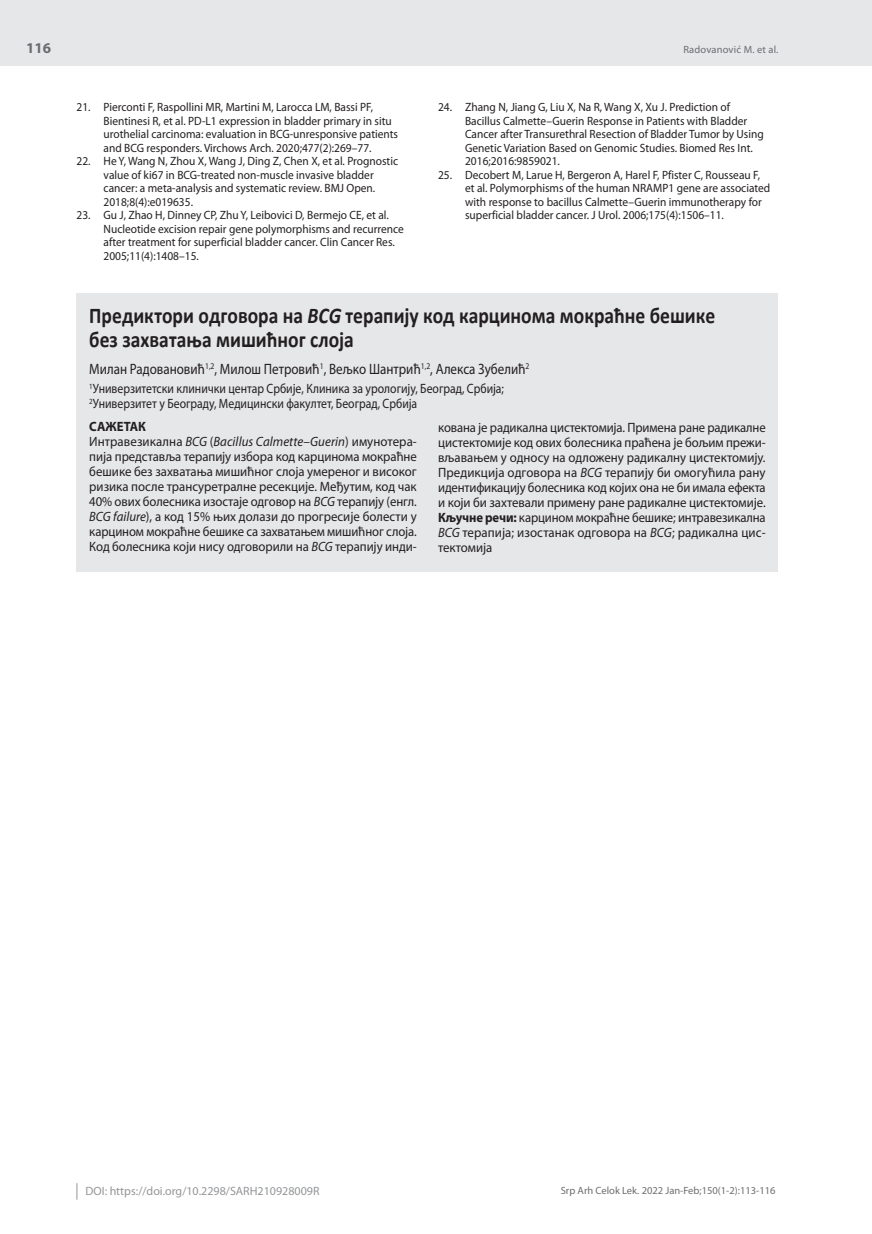
<style>
.page{position:relative;width:872px;height:1234px;background:#fff}
.page>*{position:absolute;margin:0;border:0;box-sizing:border-box;transform-origin:0 0}
.t1{font:700 22.5px/24px "Calibri";color:#231f20;scale:.87 1}
.t2{font:15px "Myriad Pro";color:#231f20;scale:.87 1}
.t3{font:700 15px "Myriad Pro";color:#6c6d70}
.t4{font:13.5px/15px "Myriad Pro";color:#231f20;scale:.95 1}
.t5{font:13.5px/15px "Myriad Pro";color:#231f20;text-align:justify;scale:.94 1}
.t6{font:13.5px/15px "Myriad Pro";color:#231f20;scale:.87 1}
.t7{font:12px/13.5px "Myriad Pro";color:#231f20;scale:.95 1}
.t8{font:12px "Myriad Pro";color:#939598}
.t9{font:10.5px "Myriad Pro";color:#6c6d70}
.s1{font-style:italic}
.s2{font-weight:700}
</style>
<div class="page">
<div style="left:0;top:0;width:872px;height:66px;background:#e6e7e9"></div>
<svg style="left:77px;top:1183px;width:1px;height:16px"></svg>
<div style="left:77px;top:294px;width:701px;height:277px;background:#e6e7e9"></div>
<p class="t3" style="left:26px;top:38px;width:26px">116</p>
<p class="t7" style="left:104px;top:100px;width:311px;text-indent:-27px">21. Pierconti F, Raspollini MR, Martini M, Larocca LM, Bassi PF, Bientinesi R, et al. PD-L1 expression in bladder primary in situ urothelial carcinoma: evaluation in BCG-unresponsive patients and BCG responders. Virchows Arch. 2020;477(2):269–77.</p>
<p class="t7" style="left:104px;top:154px;width:311px;text-indent:-27px">22. He Y, Wang N, Zhou X, Wang J, Ding Z, Chen X, et al. Prognostic value of ki67 in BCG-treated non-muscle invasive bladder cancer: a meta-analysis and systematic review. BMJ Open.<br>2018;8(4):e019635.</p>
<p class="t7" style="left:104px;top:208px;width:318px;text-indent:-27px">23. Gu J, Zhao H, Dinney CP, Zhu Y, Leibovici D, Bermejo CE, et al.<br>Nucleotide excision repair gene polymorphisms and recurrence after treatment for superficial bladder cancer. Clin Cancer Res.<br>2005;11(4):1408–15.</p>
<p class="t9" style="left:683px;top:43px;width:97px">Radovanović M. et al.</p>
<p class="t7" style="left:465px;top:100px;width:316px;text-indent:-27px">24. Zhang N, Jiang G, Liu X, Na R, Wang X, Xu J. Prediction of Bacillus Calmette–Guerin Response in Patients with Bladder Cancer after Transurethral Resection of Bladder Tumor by Using Genetic Variation Based on Genomic Studies. Biomed Res Int.<br>2016;2016:9859021.</p>
<p class="t7" style="left:465px;top:168px;width:323px;text-indent:-27px">25. Decobert M, Larue H, Bergeron A, Harel F, Pfister C, Rousseau F, et al. Polymorphisms of the human NRAMP1 gene are associated with response to bacillus Calmette–Guerin immunotherapy for superficial bladder cancer. J Urol. 2006;175(4):1506–11.</p>
<h1 class="t1" style="left:89px;top:303px;width:721px">Предиктори одговора на <span class="s1">BCG</span> терапију код карцинома мокраћне бешике без захватања мишићног слоја</h1>
<p class="t2" style="left:89px;top:359px;width:507px">Милан Радовановић<sup>1,2</sup>, Милош Петровић<sup>1</sup>, Вељко Шантрић<sup>1,2</sup>, Алекса Зубелић<sup>2</sup></p>
<p class="t6" style="left:89px;top:381px;width:478px"><sup>1</sup>Универзитетски клинички центар Србије, Клиника за урологију, Београд, Србија;<br><sup>2</sup>Универзитет у Београду, Медицински факултет, Београд, Србија</p>
<p class="t4" style="left:89px;top:419px;width:346px"><span class="s2">САЖЕТАК<br></span>Интравезикална <span class="s1">BCG</span> (<span class="s1">Bacillus Calmette–Guerin</span>) имунотера&shy;пија представља терапију избора код карцинома мокраћне бешике без захватања мишићног слоја умереног и високог ризика после трансуретралне ресекције. Међутим, код чак 40% ових болесника изостаје одговор на <span class="s1">BCG</span> терапију (енгл.<br><span class="s1">BCG failure</span>), а код 15% њих долази до прогресије болести у карцином мокраћне бешике са захватањем мишићног слоја.<br>Код болесника који нису одговорили на <span class="s1">BCG</span> терапију инди-</p>
<p class="t5" style="left:438px;top:420px;width:350px">кована је радикална цистектомија. Примена ране радикалне цистектомије код ових болесника праћена је бољим прежи&shy;вљавањем у односу на одложену радикалну цистектомију.<br>Предикција одговора на <span class="s1">BCG</span> терапију би омогућила рану идентификацију болесника код којих она не би имала ефекта и који би захтевали примену ране радикалне цистектомије.<br><span class="s2">Кључне речи:</span> карцином мокраћне бешике; интравезикална <span class="s1">BCG</span> терапија; изостанак одговора на <span class="s1">BCG</span>; радикална цис&shy;тектомија</p>
<p class="t8" style="left:86px;top:1183px;width:235px">DOI: https://doi.org/10.2298/SARH210928009R</p>
<p class="t9" style="left:561px;top:1184px;width:216px">Srp Arh Celok Lek. 2022 Jan-Feb;150(1-2):113-116</p>
</div>
